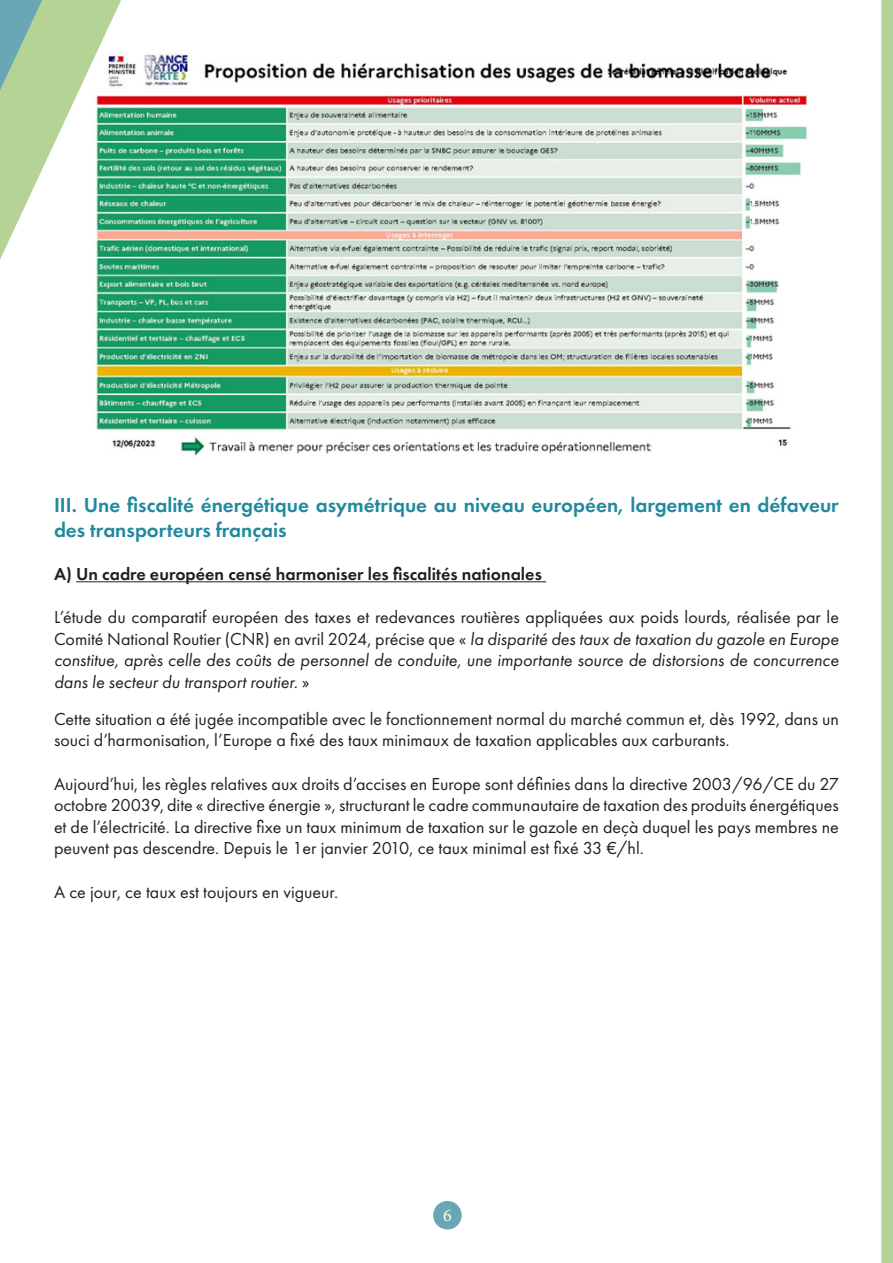
<style>
.page{position:relative;width:893px;height:1263px;background:#fff}
.page>*{position:absolute;margin:0;border:0;box-sizing:border-box;transform-origin:0 0}
.t1{font:600 21px/25.2px "Futura PT";color:#21899e}
.t2{font:18px/21.6px "Futura PT";color:#231f20}
.t3{font:italic 18px/21.6px "Futura PT";color:#231f20;text-align:justify}
.t4{font:600 18px "Futura PT";color:#231f20}
.t5{font:18px "Minion Pro";color:#fff}
.s1{font-style:normal}
</style>
<div class="page">
<div style="left:433px;top:1201px;width:29px;height:28px;background:#6aa7b5;border-radius:50%"></div>
<img style="left:93px;top:53px;width:715px;height:403px">
<hr style="left:76px;top:581px;width:470px;height:1px;background:#231f20">
<svg style="left:0;top:0;width:121px;height:260px"></svg>
<svg style="left:881px;top:0;width:12px;height:1263px;background:#bad69c"></svg>
<p class="t1" style="left:54px;top:492px;width:786px">III. Une fiscalité énergétique asymétrique au niveau européen, largement en défaveur des transporteurs français</p>
<p class="t4" style="left:54px;top:563px;width:489px">A) Un cadre européen censé harmoniser les fiscalités nationales</p>
<p class="t3" style="left:54px;top:606px;width:786px"><span class="s1">L’étude du comparatif européen des taxes et redevances routières appliquées aux poids lourds, réalisée par le Comité National Routier (CNR) en avril 2024, précise que «</span> la disparité des taux de taxation du gazole en Europe constitue, après celle des coûts de personnel de conduite, une importante source de distorsions de concurrence dans le secteur du transport routier. <span class="s1">»</span></p>
<p class="t2" style="left:54px;top:708px;width:786px">Cette situation a été jugée incompatible avec le fonctionnement normal du marché commun et, dès 1992, dans un souci d’harmonisation, l’Europe a fixé des taux minimaux de taxation applicables aux carburants.</p>
<p class="t2" style="left:54px;top:773px;width:786px;text-align:justify">Aujourd’hui, les règles relatives aux droits d’accises en Europe sont définies dans la directive 2003/96/CE du 27 octobre 20039, dite « directive énergie », structurant le cadre communautaire de taxation des produits énergétiques et de l’électricité. La directive fixe un taux minimum de taxation sur le gazole en deçà duquel les pays membres ne peuvent pas descendre. Depuis le 1er janvier 2010, ce taux minimal est fixé 33 €/hl.</p>
<p class="t2" style="left:54px;top:881px;width:286px">A ce jour, ce taux est toujours en vigueur.</p>
<p class="t5" style="left:443px;top:1203px;width:10px">6</p>
</div>
